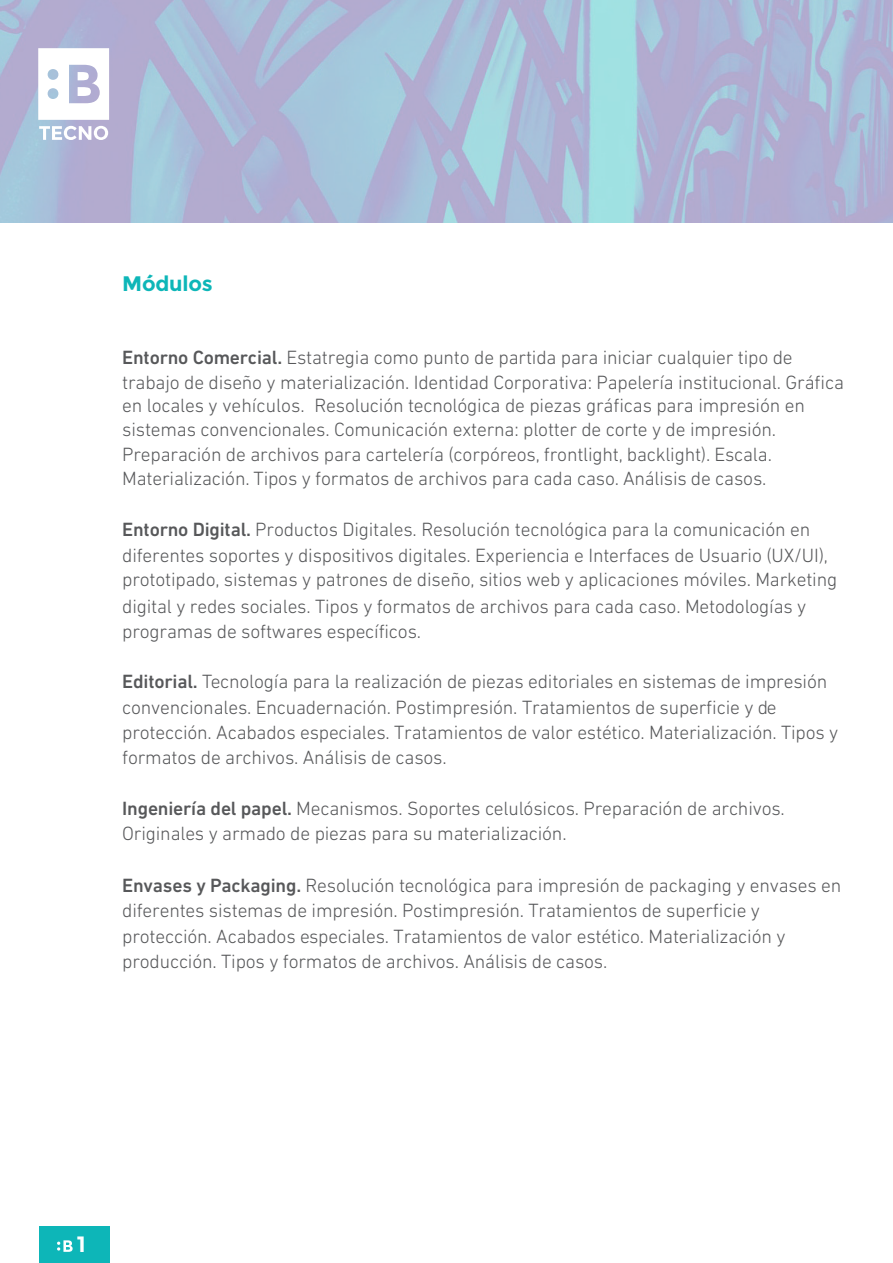
<style>
.page{position:relative;width:893px;height:1263px;background:#fff}
.page>*{position:absolute;margin:0;border:0;box-sizing:border-box;transform-origin:0 0}
.t1{font:700 22.2px "Montserrat";color:#fff}
.t2{font:700 21px "Montserrat";letter-spacing:-.01em;color:#0db6b8}
.t3{font:300 19.5px/25.5px "DIN Next LT Pro";letter-spacing:-.01em;color:#57585a}
.s1{font-weight:500}
</style>
<div class="page">
<svg style="left:0;top:0;width:893px;height:223px;background:#abb9d5"></svg>
<svg style="left:39px;top:126px;width:69px;height:14px"></svg>
<svg style="left:38px;top:48px;width:71px;height:72px"></svg>
<div style="left:39px;top:1226px;width:70px;height:37px;background:#0db6b8"></div>
<svg style="left:57px;top:1240px;width:16px;height:12px"></svg>
<p class="t2" style="left:122px;top:271px;width:92px">Módulos</p>
<p class="t3" style="left:122px;top:345px;width:723px;line-height:24.2px"><span class="s1">Entorno Comercial.</span> Estatregia como punto de partida para iniciar cualquier tipo de trabajo de diseño y materialización. Identidad Corporativa: Papelería institucional. Gráfica en locales y vehículos. Resolución tecnológica de piezas gráficas para impresión en sistemas convencionales. Comunicación externa: plotter de corte y de impresión.<br>Preparación de archivos para cartelería (corpóreos, frontlight, backlight). Escala.<br>Materialización. Tipos y formatos de archivos para cada caso. Análisis de casos.</p>
<p class="t3" style="left:122px;top:517px;width:716px"><span class="s1">Entorno Digital.</span> Productos Digitales. Resolución tecnológica para la comunicación en diferentes soportes y dispositivos digitales. Experiencia e Interfaces de Usuario (UX/UI), prototipado, sistemas y patrones de diseño, sitios web y aplicaciones móviles. Marketing digital y redes sociales. Tipos y formatos de archivos para cada caso. Metodologías y programas de softwares específicos.</p>
<p class="t3" style="left:122px;top:669px;width:718px"><span class="s1">Editorial.</span> Tecnología para la realización de piezas editoriales en sistemas de impresión convencionales. Encuadernación. Postimpresión. Tratamientos de superficie y de protección. Acabados especiales. Tratamientos de valor estético. Materialización. Tipos y formatos de archivos. Análisis de casos.</p>
<p class="t3" style="left:122px;top:795px;width:664px;line-height:24.9px"><span class="s1">Ingeniería del papel.</span> Mecanismos. Soportes celulósicos. Preparación de archivos.<br>Originales y armado de piezas para su materialización.</p>
<p class="t3" style="left:122px;top:872px;width:721px"><span class="s1">Envases y Packaging.</span> Resolución tecnológica para impresión de packaging y envases en diferentes sistemas de impresión. Postimpresión. Tratamientos de superficie y protección. Acabados especiales. Tratamientos de valor estético. Materialización y producción. Tipos y formatos de archivos. Análisis de casos.</p>
<p class="t1" style="left:77px;top:1231px;width:10px">1</p>
</div>
